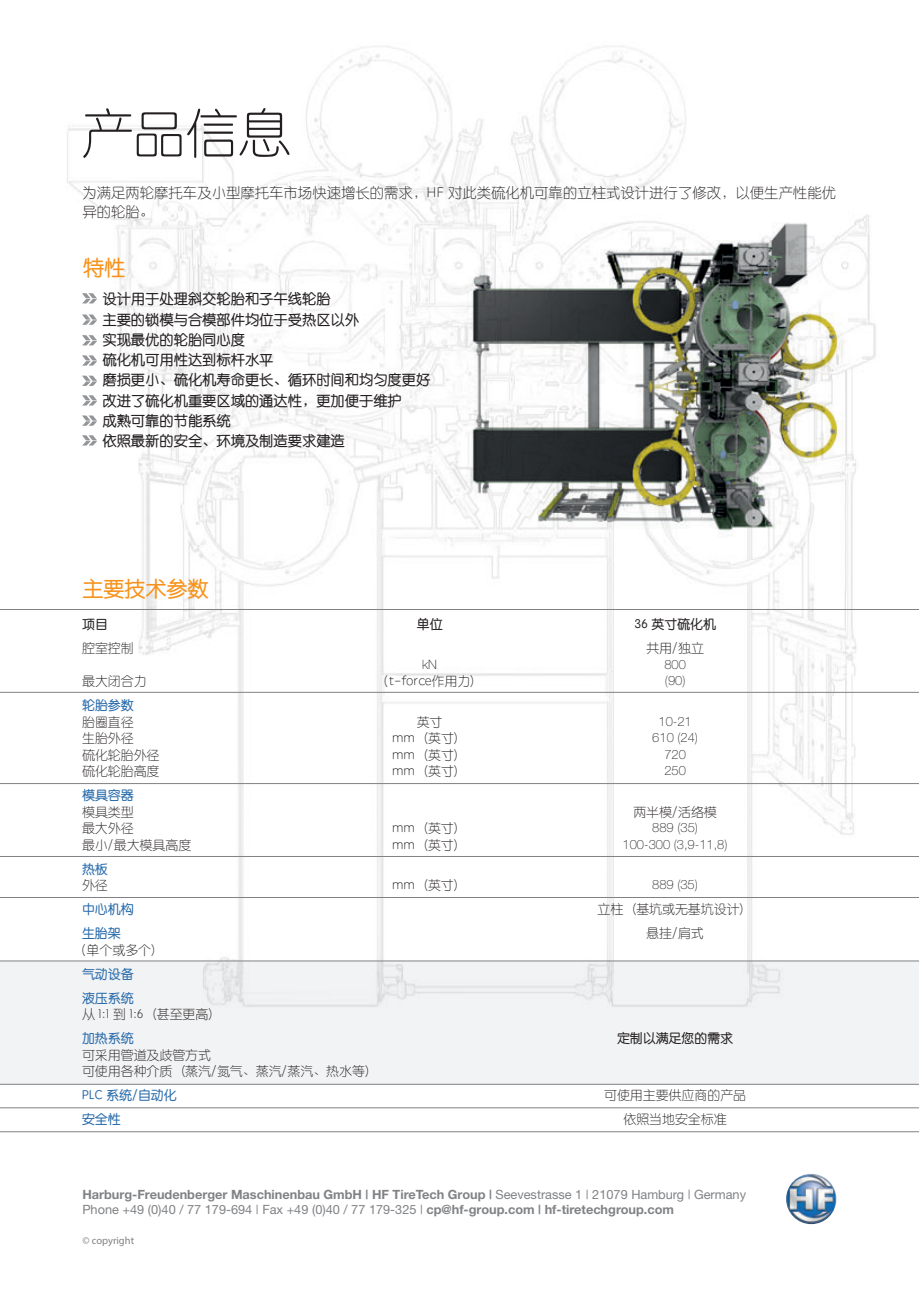
<style>
.page{position:relative;width:919px;height:1289px;background:#fff}
.page>*{position:absolute;margin:0;border:0;box-sizing:border-box;transform-origin:0 0}
.t1{font:52.5px "ST Yuanti SC Light";color:#231f20}
.t2{font:21px "ST Yuanti SC Regular";color:#f7931d}
.t3{font:14.25px/20.2px "ST Yuanti SC Regular";color:#231f20}
.t4{font:14.25px/19.5px "ST Yuanti SC Light";letter-spacing:.01em;color:#231f20}
.t5{font:12.9px/16.5px "ST Yuanti SC Light";color:#231f20}
.t6{font:100 12.9px "Helvetica Neue East A";color:#231f20}
.t7{font:12.9px/24px "ST Yuanti SC Regular";color:#296bab}
.t8{font:12.9px "ST Yuanti SC Regular";color:#231f20}
.t9{font:700 12.75px/15.3px "Helvetica Neue East A";color:#808285}
.t10{font:10.5px "Myriad Pro";color:#808285}
.s1{font-weight:400}
</style>
<div class="page">
<img style="left:13px;top:46px;width:905px;height:1039px">
<div style="left:0;top:960px;width:918px;height:124px;background:#f2f3f4"></div>
<hr style="left:0;top:609px;width:918px;height:1px;background:#808285">
<hr style="left:0;top:692px;width:918px;height:1px;background:#808285">
<hr style="left:0;top:783px;width:918px;height:1px;background:#808285">
<hr style="left:0;top:856px;width:918px;height:1px;background:#808285">
<hr style="left:0;top:897px;width:918px;height:1px;background:#808285">
<hr style="left:0;top:960px;width:918px;height:1px;background:#808285">
<hr style="left:0;top:1083px;width:918px;height:1px;background:#808285">
<hr style="left:0;top:1107px;width:918px;height:1px;background:#808285">
<hr style="left:0;top:1131px;width:918px;height:1px;background:#808285">
<img style="left:786px;top:1173px;width:50px;height:51px;border-radius:25px">
<img style="left:438px;top:186px;width:415px;height:371px">
<svg style="left:82px;top:293px;width:15px;height:10px"></svg>
<svg style="left:82px;top:314px;width:15px;height:11px"></svg>
<svg style="left:82px;top:335px;width:15px;height:10px"></svg>
<svg style="left:82px;top:355px;width:15px;height:10px"></svg>
<svg style="left:82px;top:375px;width:15px;height:11px"></svg>
<svg style="left:82px;top:395px;width:15px;height:10px"></svg>
<svg style="left:82px;top:415px;width:15px;height:11px"></svg>
<svg style="left:82px;top:435px;width:15px;height:10px"></svg>
<h1 class="t1" style="left:80px;top:97px;width:211px">产品信息</h1>
<p class="t4" style="left:82px;top:182px;width:755px">为满足两轮摩托车及小型摩托车市场快速增长的需求，HF 对此类硫化机可靠的立柱式设计进行了修改，以便生产性能优异的轮胎。</p>
<h2 class="t2" style="left:83px;top:253px;width:44px">特性</h2>
<p class="t3" style="left:102px;top:288px;width:329px">设计用于处理斜交轮胎和子午线轮胎<br>主要的锁模与合模部件均位于受热区以外<br>实现最优的轮胎同心度<br>硫化机可用性达到标杆水平<br>磨损更小、硫化机寿命更长、循环时间和均匀度更好改进了硫化机重要区域的通达性，更加便于维护<br>成熟可靠的节能系统<br>依照最新的安全、环境及制造要求建造</p>
<h2 class="t2" style="left:82px;top:573px;width:127px">主要技术参数</h2>
<p class="t8" style="left:82px;top:615px;width:27px">项目</p>
<p class="t8" style="left:417px;top:615px;width:27px">单位</p>
<p class="t8" style="left:634px;top:615px;width:83px">36 英寸硫化机</p>
<p class="t5" style="left:82px;top:639px;width:53px">腔室控制</p>
<p class="t5" style="left:646px;top:639px;width:59px">共用/独立</p>
<p class="t6" style="left:422px;top:657px;width:16px">kN</p>
<p class="t6" style="left:664px;top:657px;width:23px">800</p>
<p class="t5" style="left:82px;top:672px;width:66px">最大闭合力</p>
<p class="t5" style="left:384px;top:672px;width:92px">(t-force作用力)</p>
<p class="t6" style="left:664px;top:673px;width:22px">(90)</p>
<p class="t7" style="left:82px;top:692px;width:53px">轮胎参数</p>
<p class="t5" style="left:82px;top:713px;width:53px">胎圈直径</p>
<p class="t5" style="left:416px;top:713px;width:27px">英寸</p>
<p class="t6" style="left:658px;top:714px;width:35px">10-21</p>
<p class="t5" style="left:82px;top:729px;width:53px">生胎外径</p>
<p class="t5" style="left:392px;top:729px;width:76px">mm（英寸）</p>
<p class="t6" style="left:652px;top:730px;width:47px">610 (24)</p>
<p class="t5" style="left:82px;top:746px;width:79px">硫化轮胎外径</p>
<p class="t5" style="left:392px;top:746px;width:76px">mm（英寸）</p>
<p class="t6" style="left:664px;top:747px;width:23px">720</p>
<p class="t5" style="left:82px;top:762px;width:79px">硫化轮胎高度</p>
<p class="t5" style="left:392px;top:762px;width:76px">mm（英寸）</p>
<p class="t6" style="left:664px;top:763px;width:23px">250</p>
<p class="t7" style="left:82px;top:782px;width:53px">模具容器</p>
<p class="t5" style="left:82px;top:803px;width:53px">模具类型</p>
<p class="t5" style="left:633px;top:803px;width:85px">两半模/活络模</p>
<p class="t5" style="left:82px;top:819px;width:53px">最大外径</p>
<p class="t5" style="left:392px;top:819px;width:76px">mm（英寸）</p>
<p class="t6" style="left:652px;top:820px;width:47px">889 (35)</p>
<p class="t5" style="left:82px;top:836px;width:111px">最小/最大模具高度</p>
<p class="t5" style="left:392px;top:836px;width:76px">mm（英寸）</p>
<p class="t6" style="left:622px;top:836px;width:106px">100-300 (3,9-11,8)</p>
<p class="t7" style="left:82px;top:856px;width:27px">热板</p>
<p class="t5" style="left:82px;top:876px;width:27px">外径</p>
<p class="t5" style="left:392px;top:876px;width:76px">mm（英寸）</p>
<p class="t6" style="left:652px;top:877px;width:47px">889 (35)</p>
<p class="t7" style="left:82px;top:896px;width:53px">中心机构</p>
<p class="t5" style="left:597px;top:900px;width:156px">立柱（基坑或无基坑设计）</p>
<p class="t7" style="left:82px;top:920px;width:40px">生胎架</p>
<p class="t5" style="left:646px;top:924px;width:59px">悬挂/肩式</p>
<p class="t5" style="left:82px;top:941px;width:84px">(单个或多个）</p>
<p class="t7" style="left:82px;top:961px;width:53px">气动设备液压系统</p>
<p class="t5" style="left:82px;top:1005px;width:141px">从 1:1 到 1:6（甚至更高）</p>
<p class="t7" style="left:82px;top:1025px;width:53px">加热系统</p>
<p class="t8" style="left:617px;top:1029px;width:118px">定制以满足您的需求</p>
<p class="t5" style="left:82px;top:1046px;width:297px">可采用管道及歧管方式<br>可使用各种介质（蒸汽/氮气、蒸汽/蒸汽、热水等）</p>
<p class="t7" style="left:82px;top:1082px;width:96px">PLC 系统/自动化</p>
<p class="t5" style="left:604px;top:1086px;width:143px">可使用主要供应商的产品</p>
<p class="t7" style="left:82px;top:1106px;width:40px">安全性</p>
<p class="t5" style="left:623px;top:1110px;width:105px">依照当地安全标准</p>
<p class="t9" style="left:82px;top:1186px;width:665px">Harburg-Freudenberger Maschinenbau GmbH | HF TireTech Group | <span class="s1">Seevestrasse 1 | 21079 Hamburg | Germany<br>Phone +49 (0)40 / 77 179-694 | Fax +49 (0)40 / 77 179-325 |</span> cp@hf-group.com | hf-tiretechgroup.com</p>
<p class="t10" style="left:82px;top:1234px;width:53px">© copyright</p>
</div>
